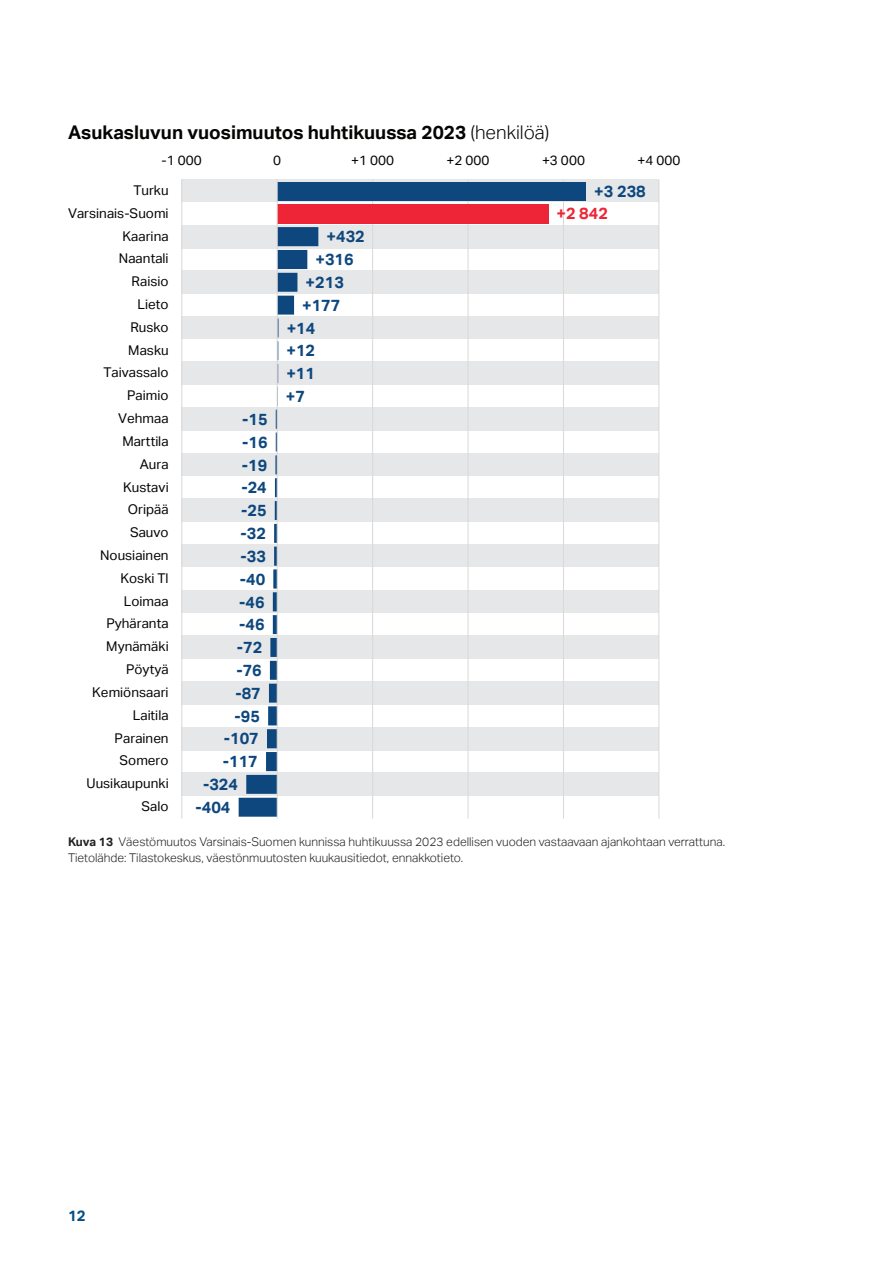
<style>
.page{position:relative;width:893px;height:1263px;background:#fff}
.page>*{position:absolute;margin:0;border:0;box-sizing:border-box;transform-origin:0 0}
.t1{font:700 18.9px "Aktiv Grotesk";color:#040503}
.t2{font:700 16.2px "Aktiv Grotesk";color:#0d477e}
.t3{font:700 16.2px "Aktiv Grotesk";color:#ed2537}
.t4{font:700 15px "Aktiv Grotesk";color:#014f85}
.t5{font:13.5px/22.8px "Aktiv Grotesk";letter-spacing:.005em;color:#040503;text-align:right}
.t6{font:300 12px/16.5px "Aktiv Grotesk";color:#231f20}
.s1{font-weight:300}
.s2{font-weight:700}
</style>
<div class="page">
<div style="left:182px;top:772px;width:477px;height:24px;background:#e6e7e9"></div>
<div style="left:182px;top:727px;width:477px;height:24px;background:#e6e7e9"></div>
<div style="left:182px;top:681px;width:477px;height:23px;background:#e6e7e9"></div>
<div style="left:182px;top:590px;width:477px;height:23px;background:#e6e7e9"></div>
<div style="left:182px;top:635px;width:477px;height:24px;background:#e6e7e9"></div>
<div style="left:182px;top:544px;width:477px;height:23px;background:#e6e7e9"></div>
<div style="left:182px;top:453px;width:477px;height:23px;background:#e6e7e9"></div>
<div style="left:182px;top:499px;width:477px;height:23px;background:#e6e7e9"></div>
<div style="left:182px;top:408px;width:477px;height:23px;background:#e6e7e9"></div>
<div style="left:182px;top:317px;width:477px;height:22px;background:#e6e7e9"></div>
<div style="left:182px;top:362px;width:477px;height:23px;background:#e6e7e9"></div>
<div style="left:182px;top:271px;width:477px;height:23px;background:#e6e7e9"></div>
<div style="left:182px;top:180px;width:477px;height:22px;background:#e6e7e9"></div>
<div style="left:182px;top:225px;width:477px;height:23px;background:#e6e7e9"></div>
<hr style="left:658px;top:180px;width:1px;height:639px;background:#dad9d8">
<hr style="left:563px;top:180px;width:1px;height:639px;background:#dad9d8">
<hr style="left:468px;top:180px;width:1px;height:639px;background:#dad9d8">
<hr style="left:372px;top:180px;width:1px;height:639px;background:#dad9d8">
<hr style="left:181px;top:180px;width:1px;height:639px;background:#dad9d8">
<div style="left:277px;top:182px;width:309px;height:19px;background:#0d477e"></div>
<div style="left:277px;top:204px;width:271px;height:19px;background:#ed2537"></div>
<svg style="left:239px;top:227px;width:79px;height:590px"></svg>
<hr style="left:277px;top:180px;width:1px;height:639px;background:#dad9d8">
<h1 class="t1" style="left:68px;top:121px;width:483px">Asukasluvun vuosimuutos huhtikuussa 2023 <span class="s1">(henkilöä)</span></h1>
<p class="t5" style="left:162px;top:149px;width:42px">-1 000</p>
<p class="t5" style="left:273px;top:149px;width:9px">0</p>
<p class="t5" style="left:351px;top:149px;width:44px">+1 000</p>
<p class="t5" style="left:447px;top:149px;width:44px">+2 000</p>
<p class="t5" style="left:542px;top:149px;width:44px">+3 000</p>
<p class="t5" style="left:637px;top:149px;width:44px">+4 000</p>
<p class="t5" style="left:68px;top:179px;width:102px">Turku<br>Varsinais-Suomi<br>Kaarina<br>Naantali<br>Raisio<br>Lieto<br>Rusko<br>Masku<br>Taivassalo<br>Paimio<br>Vehmaa<br>Marttila<br>Aura<br>Kustavi<br>Oripää<br>Sauvo<br>Nousiainen<br>Koski Tl<br>Loimaa<br>Pyhäranta<br>Mynämäki<br>Pöytyä<br>Kemiönsaari<br>Laitila<br>Parainen<br>Somero<br>Uusikaupunki<br>Salo</p>
<p class="t2" style="left:594px;top:182px;width:53px">+3 238</p>
<p class="t3" style="left:556px;top:204px;width:53px">+2 842</p>
<p class="t2" style="left:327px;top:227px;width:40px">+432</p>
<p class="t2" style="left:315px;top:250px;width:40px">+316</p>
<p class="t2" style="left:306px;top:273px;width:40px">+213</p>
<p class="t2" style="left:302px;top:296px;width:40px">+177</p>
<p class="t2" style="left:287px;top:319px;width:30px">+14</p>
<p class="t2" style="left:286px;top:341px;width:30px">+12</p>
<p class="t2" style="left:286px;top:364px;width:30px">+11</p>
<p class="t2" style="left:286px;top:387px;width:21px">+7</p>
<p class="t2" style="left:242px;top:410px;width:27px">-15</p>
<p class="t2" style="left:242px;top:433px;width:27px">-16</p>
<p class="t2" style="left:242px;top:455px;width:27px">-19</p>
<p class="t2" style="left:241px;top:478px;width:27px">-24</p>
<p class="t2" style="left:241px;top:501px;width:27px">-25</p>
<p class="t2" style="left:241px;top:524px;width:27px">-32</p>
<p class="t2" style="left:240px;top:547px;width:27px">-33</p>
<p class="t2" style="left:240px;top:570px;width:27px">-40</p>
<p class="t2" style="left:239px;top:592px;width:27px">-46</p>
<p class="t2" style="left:239px;top:615px;width:27px">-46</p>
<p class="t2" style="left:237px;top:638px;width:27px">-72</p>
<p class="t2" style="left:236px;top:661px;width:27px">-76</p>
<p class="t2" style="left:235px;top:684px;width:27px">-87</p>
<p class="t2" style="left:235px;top:706px;width:27px">-95</p>
<p class="t2" style="left:224px;top:729px;width:37px">-107</p>
<p class="t2" style="left:223px;top:752px;width:37px">-117</p>
<p class="t2" style="left:203px;top:775px;width:37px">-324</p>
<p class="t2" style="left:195px;top:798px;width:37px">-404</p>
<p class="t6" style="left:68px;top:833px;width:658px"><span class="s2">Kuva 13</span> Väestömuutos Varsinais-Suomen kunnissa huhtikuussa 2023 edellisen vuoden vastaavaan ajankohtaan verrattuna.<br>Tietolähde: Tilastokeskus, väestönmuutosten kuukausitiedot, ennakkotieto.</p>
<p class="t4" style="left:68px;top:1206px;width:19px">12</p>
</div>
